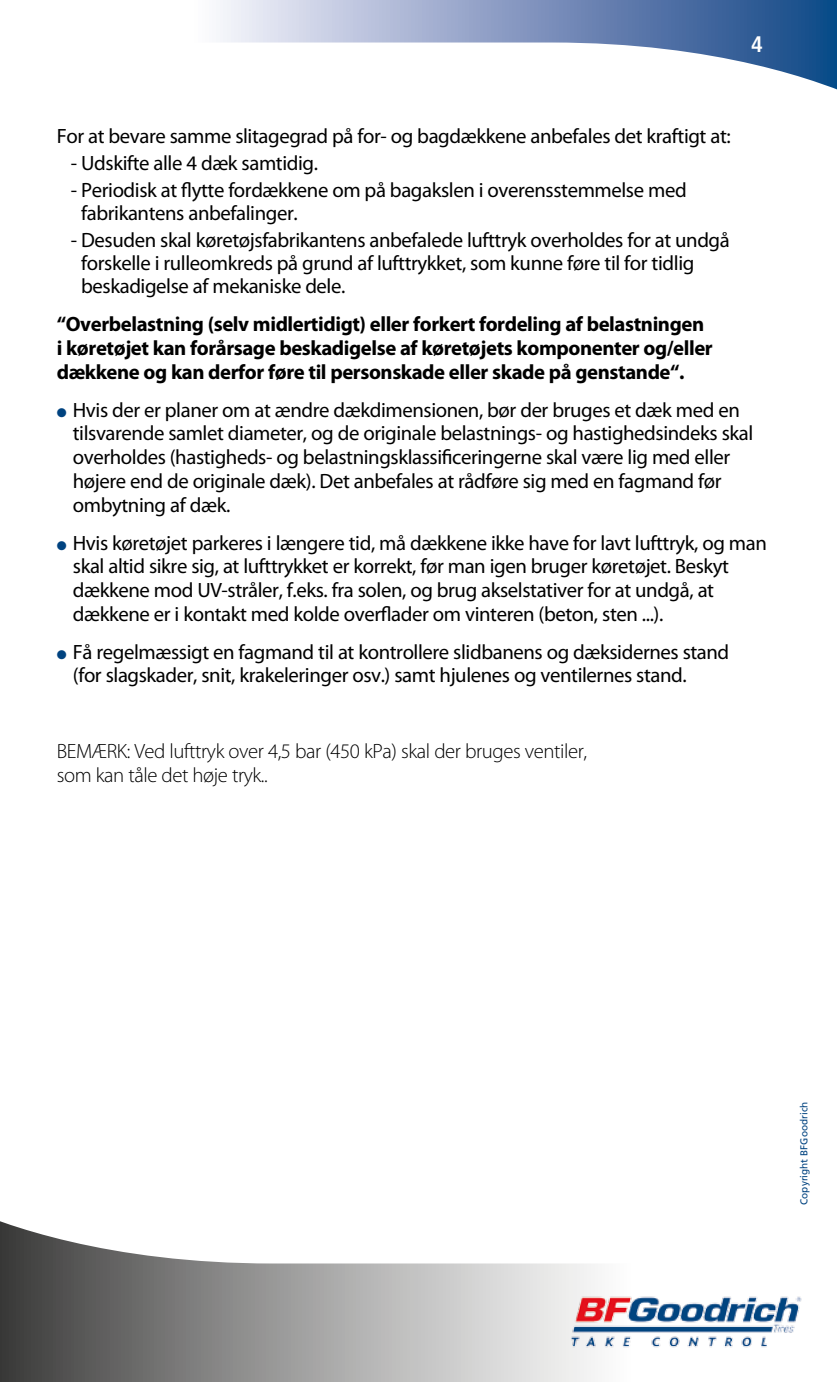
<style>
.page{position:relative;width:837px;height:1382px;background:#fff}
.page>*{position:absolute;margin:0;border:0;box-sizing:border-box;transform-origin:0 0}
.t1{font:700 condensed 22.5px "Frutiger LT Com";color:#fff}
.t2{font:20.75px/23.8px "Myriad Pro";letter-spacing:-.02em;color:#000}
.t3{font:700 20.75px/23.8px "Myriad Pro";letter-spacing:-.02em;color:#000}
.t4{font:300 20.75px/23.8px "Myriad Pro";letter-spacing:-.02em;color:#000}
.t5{font:10px "Frutiger";color:#004380}
.s1{color:#004380}
</style>
<div class="page">
<svg style="left:220px;top:0;width:616px;height:89px"></svg>
<svg style="left:0;top:1221px;width:595px;height:161px"></svg>
<img style="left:527px;top:1263px;width:275px;height:118px">
<p class="t1" style="left:750px;top:31px;width:13px">4</p>
<p class="t2" style="left:57px;top:124px;width:675px">For at bevare samme slitagegrad på for- og bagdækkene anbefales det kraftigt at:</p>
<p class="t2" style="left:71px;top:151px;width:248px">- Udskifte alle 4 dæk samtidig.</p>
<p class="t2" style="left:81px;top:178px;width:606px;text-indent:-10px">- Periodisk at flytte fordækkene om på bagakslen i overensstemmelse med fabrikantens anbefalinger.</p>
<p class="t2" style="left:81px;top:228px;width:650px;text-indent:-10px">- Desuden skal køretøjsfabrikantens anbefalede lufttryk overholdes for at undgå forskelle i rulleomkreds på grund af lufttrykket, som kunne føre til for tidlig beskadigelse af mekaniske dele.</p>
<p class="t3" style="left:57px;top:312px;width:657px">“Overbelastning (selv midlertidigt) eller forkert fordeling af belastningen i køretøjet kan forårsage beskadigelse af køretøjets komponenter og/eller dækkene og kan derfor føre til personskade eller skade på genstande“.</p>
<p class="t2" style="left:73px;top:397px;width:681px;text-indent:-16px"><span class="s1">●</span> Hvis der er planer om at ændre dækdimensionen, bør der bruges et dæk med en tilsvarende samlet diameter, og de originale belastnings- og hastighedsindeks skal overholdes (hastigheds- og belastningsklassificeringerne skal være lig med eller højere end de originale dæk). Det anbefales at rådføre sig med en fagmand før ombytning af dæk.</p>
<p class="t2" style="left:73px;top:530px;width:695px;text-indent:-16px"><span class="s1">●</span> Hvis køretøjet parkeres i længere tid, må dækkene ikke have for lavt lufttryk, og man skal altid sikre sig, at lufttrykket er korrekt, før man igen bruger køretøjet. Beskyt dækkene mod UV-stråler, f.eks. fra solen, og brug akselstativer for at undgå, at dækkene er i kontakt med kolde overflader om vinteren (beton, sten ...).</p>
<p class="t2" style="left:73px;top:640px;width:657px;text-indent:-16px"><span class="s1">●</span> Få regelmæssigt en fagmand til at kontrollere slidbanens og dæksidernes stand (for slagskader, snit, krakeleringer osv.) samt hjulenes og ventilernes stand.</p>
<p class="t4" style="left:57px;top:739px;width:531px">BEMÆRK: Ved lufttryk over 4,5 bar (450 kPa) skal der bruges ventiler, som kan tåle det høje tryk..</p>
<p class="t5" style="left:797px;top:1205px;width:105px;rotate:-90deg">Copyright BFGoodrich</p>
</div>
